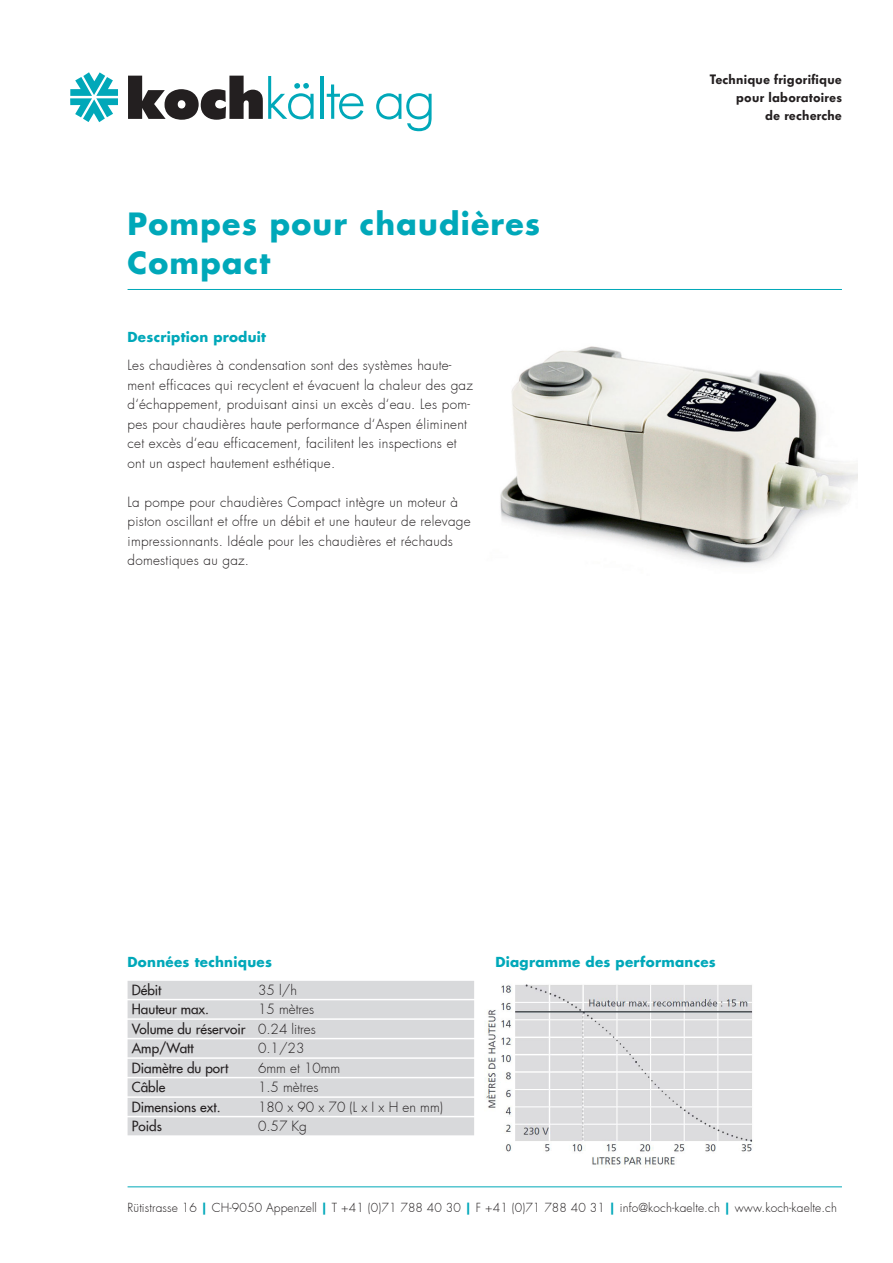
<style>
.page{position:relative;width:893px;height:1263px;background:#fff}
.page>*{position:absolute;margin:0;border:0;box-sizing:border-box;transform-origin:0 0}
.t1{font:700 30px/39px "Futura";letter-spacing:.04em;color:#00a8b9}
.t2{font:300 13.5px/19.5px "Futura";letter-spacing:.02em;color:#231f20}
.t3{font:500 13.5px/19.5px "Futura";color:#231f20}
.t4{font:700 13.5px "Futura";letter-spacing:.02em;color:#00a8b9}
.t5{font:600 13.5px/18px "Futura BQ";letter-spacing:.02em;color:#231f20;text-align:right}
.t6{font:300 13.5px "Futura";color:#231f20}
.t7{font:300 12px "Futura";letter-spacing:.01em;color:#231f20}
.s1{font-weight:300}
.s2{font-weight:700;color:#00a8b9}
</style>
<div class="page">
<img style="left:500px;top:346px;width:358px;height:221px">
<svg style="left:70px;top:72px;width:48px;height:50px"></svg>
<svg style="left:128px;top:76px;width:186px;height:44px"></svg>
<hr style="left:320px;top:76px;width:3px;height:43px;background:#00a8b9">
<svg style="left:327px;top:84px;width:37px;height:35px"></svg>
<svg style="left:376px;top:93px;width:56px;height:38px"></svg>
<hr style="left:128px;top:289px;width:714px;height:1px;background:#00a8b9">
<hr style="left:128px;top:1186px;width:714px;height:1px;background:#00a8b9">
<div style="left:128px;top:981px;width:346px;height:18px;background:#d8d9db"></div>
<div style="left:128px;top:1000px;width:346px;height:18px;background:#d8d9db"></div>
<div style="left:128px;top:1020px;width:346px;height:18px;background:#d8d9db"></div>
<div style="left:128px;top:1039px;width:346px;height:18px;background:#d8d9db"></div>
<div style="left:128px;top:1059px;width:346px;height:18px;background:#d8d9db"></div>
<div style="left:128px;top:1078px;width:346px;height:18px;background:#d8d9db"></div>
<div style="left:128px;top:1098px;width:346px;height:18px;background:#d8d9db"></div>
<div style="left:128px;top:1117px;width:346px;height:18px;background:#d8d9db"></div>
<img style="left:486px;top:984px;width:267px;height:184px">
<h1 class="t1" style="left:128px;top:204px;width:414px">Pompes pour chaudières<br>Compact</h1>
<p class="t4" style="left:128px;top:328px;width:140px">Description produit</p>
<p class="t2" style="left:128px;top:356px;width:347px">Les chaudières à condensation sont des systèmes haute&shy;ment efficaces qui recyclent et évacuent la chaleur des gaz d‘échappement, produisant ainsi un excès d‘eau. Les pom&shy;pes pour chaudières haute performance d‘Aspen éliminent cet excès d‘eau efficacement, facilitent les inspections et ont un aspect hautement esthétique.</p>
<p class="t2" style="left:128px;top:492px;width:345px">La pompe pour chaudières Compact intègre un moteur à piston oscillant et offre un débit et une hauteur de relevage impressionnants. Idéale pour les chaudières et réchauds domestiques au gaz.</p>
<p class="t5" style="left:710px;top:71px;width:134px">Technique frigorifique pour laboratoires<br>de recherche</p>
<p class="t4" style="left:128px;top:953px;width:146px">Données techniques</p>
<p class="t3" style="left:132px;top:980px;width:31px">Débit</p>
<p class="t2" style="left:258px;top:980px;width:40px">35 l/h</p>
<p class="t3" style="left:132px;top:1000px;width:79px">Hauteur max.</p>
<p class="t3" style="left:132px;top:1000px;width:186px;text-indent:126px"><span class="s1">15 mètres<br></span>Volume du réservoir <span class="s1">0.24 litres<br></span>Amp/Watt</p>
<p class="t2" style="left:258px;top:1039px;width:48px">0.1/23</p>
<p class="t3" style="left:132px;top:1058px;width:98px">Diamètre du port</p>
<p class="t6" style="left:258px;top:1060px;width:84px">6mm et 10mm</p>
<p class="t3" style="left:132px;top:1078px;width:35px">Câble</p>
<p class="t2" style="left:258px;top:1078px;width:62px">1.5 mètres</p>
<p class="t3" style="left:132px;top:1097px;width:90px">Dimensions ext.</p>
<p class="t6" style="left:258px;top:1099px;width:187px">180 x 90 x 70 (L x I x H en mm)</p>
<p class="t3" style="left:132px;top:1117px;width:32px">Poids</p>
<p class="t2" style="left:258px;top:1117px;width:50px">0.57 Kg</p>
<p class="t4" style="left:495px;top:953px;width:222px">Diagramme des performances</p>
<p class="t7" style="left:128px;top:1200px;width:711px">Rütistrasse 16 <span class="s2">|</span> CH-9050 Appenzell <span class="s2">|</span> T +41 (0)71 788 40 30 <span class="s2">|</span> F +41 (0)71 788 40 31 <span class="s2">|</span> info@koch-kaelte.ch <span class="s2">|</span> www.koch-kaelte.ch</p>
</div>
